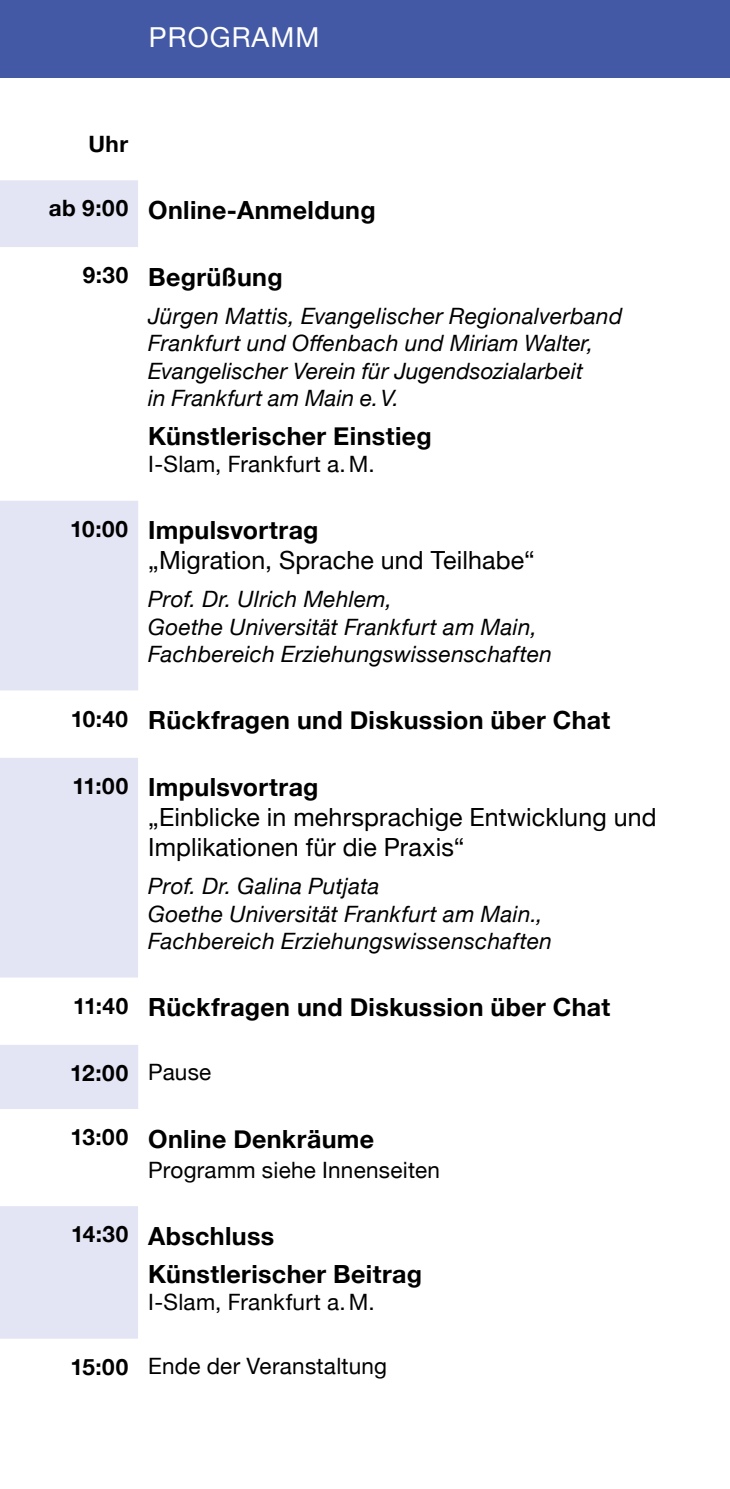
<style>
.page{position:relative;width:730px;height:1489px;background:#fff}
.page>*{position:absolute;margin:0;border:0;box-sizing:border-box;transform-origin:0 0}
.t1{font:27.5px "Helvetica Neue";letter-spacing:.04em;color:#fff}
.t2{font:700 25px/38px "Helvetica Neue";letter-spacing:.015em;color:#000}
.t3{font:25px/30px "Helvetica Neue";letter-spacing:.005em;color:#000}
.t4{font:italic 22.5px/27.5px "Helvetica Neue";letter-spacing:.015em;color:#000}
.t5{font:22.5px "Helvetica Neue";letter-spacing:.01em;color:#000}
.t6{font:700 22.5px "Helvetica Neue";letter-spacing:.02em;color:#000}
.s1{font-size:22.5px}
.s2{font-weight:700;font-size:22.5px}
.s3{font-weight:700}
.s4{font-weight:400}
</style>
<div class="page">
<hr style="left:729px;top:0;width:1px;height:1488px;background:#e3e4f4">
<div style="left:0;top:0;width:730px;height:78px;background:#4359a5"></div>
<div style="left:0;top:180px;width:138px;height:1158px;background:#e3e4f4"></div>
<svg style="left:0;top:247px;width:138px;height:958px"></svg>
<p class="t1" style="left:149px;top:18px;width:172px">PROGRAMM</p>
<p class="t6" style="left:89px;top:126px;width:41px">Uhr</p>
<p class="t2" style="left:49px;top:192px;width:328px"><span class="s1">ab 9:00</span> Online-Anmeldung</p>
<p class="t2" style="left:83px;top:258px;width:202px"><span class="s1">9:30</span> Begrüßung</p>
<p class="t4" style="left:148px;top:303px;width:476px">Jürgen Mattis, Evangelischer Regionalverband Frankfurt und Offenbach und Miriam Walter, Evangelischer Verein für Jugendsozialarbeit<br>in Frankfurt am Main e.V.</p>
<p class="t2" style="left:148px;top:417px;width:285px">Künstlerischer Einstieg</p>
<p class="t5" style="left:148px;top:448px;width:228px">I-Slam, Frankfurt a.M.</p>
<p class="t3" style="left:148px;top:516px;width:388px;text-indent:-78px"><span class="s2">10:00</span> <span class="s3">Impulsvortrag<br></span>„Migration, Sprache und Teilhabe“</p>
<p class="t4" style="left:148px;top:586px;width:405px">Prof. Dr. Ulrich Mehlem,<br>Goethe Universität Frankfurt am Main,<br>Fachbereich Erziehungswissenschaften</p>
<p class="t2" style="left:71px;top:702px;width:541px"><span class="s1">10:40</span> Rückfragen und Diskussion über Chat</p>
<p class="t3" style="left:148px;top:773px;width:510px;text-indent:-76px"><span class="s2">11:00</span> <span class="s3">Impulsvortrag<br></span>„Einblicke in mehrsprachige Entwicklung und<br>Implikationen für die Praxis“</p>
<p class="t4" style="left:148px;top:873px;width:405px">Prof. Dr. Galina Putjata<br>Goethe Universität Frankfurt am Main.,<br>Fachbereich Erziehungswissenschaften</p>
<p class="t2" style="left:73px;top:988px;width:539px"><span class="s1">11:40</span> Rückfragen und Diskussion über Chat</p>
<p class="t6" style="left:70px;top:1055px;width:143px">12:00 <span class="s4">Pause</span></p>
<p class="t2" style="left:70px;top:1120px;width:305px"><span class="s1">13:00</span> Online Denkräume</p>
<p class="t5" style="left:148px;top:1153px;width:293px">Programm siehe Innenseiten</p>
<p class="t2" style="left:148px;top:1217px;width:275px;text-indent:-77px"><span class="s1">14:30</span> Abschluss<br>Künstlerischer Beitrag</p>
<p class="t5" style="left:148px;top:1285px;width:228px">I-Slam, Frankfurt a.M.</p>
<p class="t5" style="left:71px;top:1349px;width:318px"><span class="s3">15:00</span> Ende der Veranstaltung</p>
</div>
